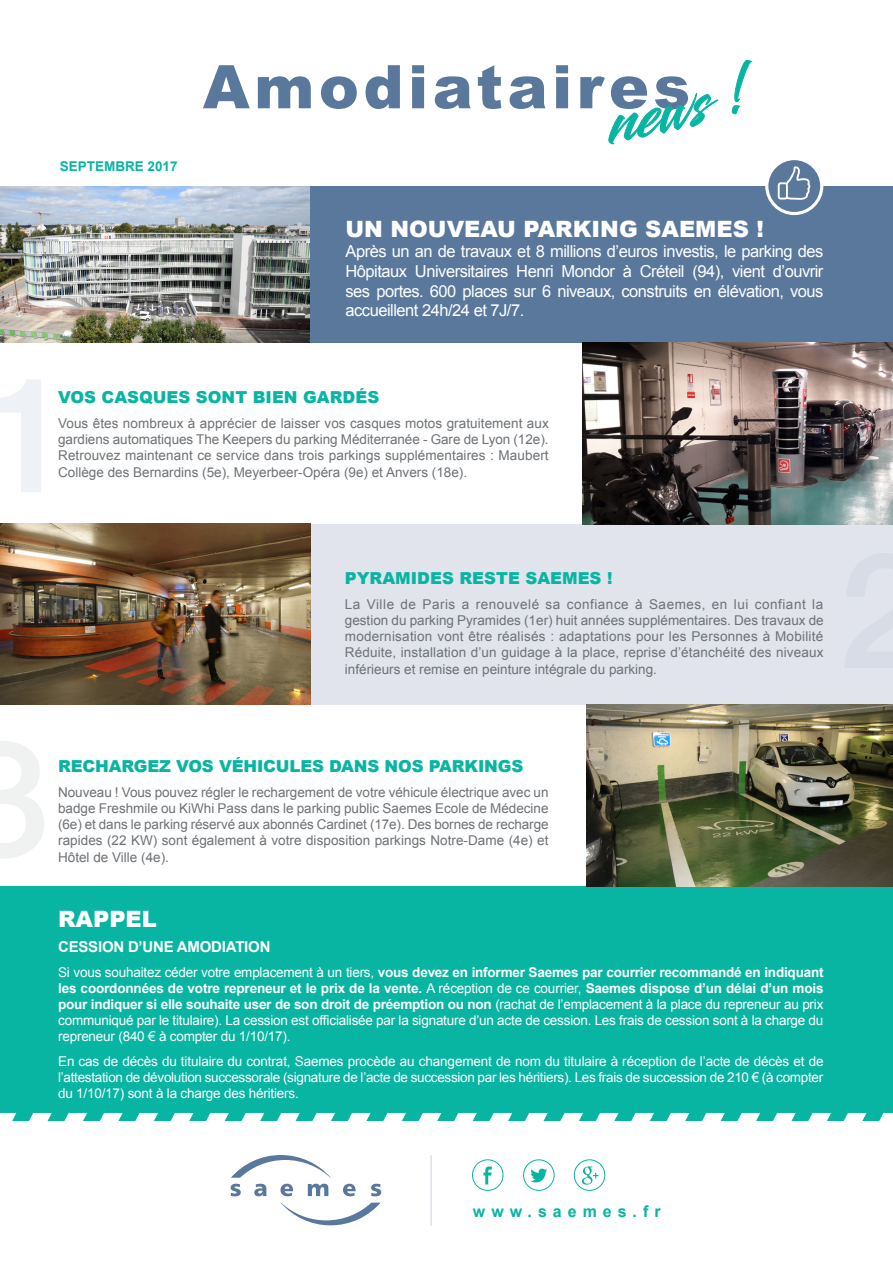
<style>
.page{position:relative;width:893px;height:1263px;background:#fff}
.page>*{position:absolute;margin:0;border:0;box-sizing:border-box;transform-origin:0 0}
.t1{font:900 60.15px "Arial";letter-spacing:.075em;color:#59789c}
.t2{font:900 22.5px "Arial";color:#fff}
.t3{font:16.5px/19.8px "Arial";letter-spacing:-.03em;color:#fff;text-align:justify}
.t4{font:900 16.5px "Arial";color:#08b5a3}
.t5{font:700 15.9px "Arial";letter-spacing:.375em;color:#08b5a3}
.t6{font:700 15px "Arial";letter-spacing:-.015em;color:#fff}
.t7{font:13.5px/16.2px "Arial";color:#6d7276;text-align:justify}
.t8{font:13.5px/16.2px "Arial";letter-spacing:-.015em;color:#fff;text-align:justify}
.t9{font:700 13.5px "Arial";color:#08b5a3}
.s1{font-weight:700}
</style>
<div class="page">
<div style="left:310px;top:524px;width:583px;height:181px;background:#e1e4ec"></div>
<div style="left:0;top:886px;width:893px;height:235px;background:#08b5a3"></div>
<svg style="left:489px;top:1113px;width:23px;height:8px"></svg>
<svg style="left:64px;top:1113px;width:23px;height:8px"></svg>
<svg style="left:560px;top:1113px;width:23px;height:8px"></svg>
<svg style="left:135px;top:1113px;width:23px;height:8px"></svg>
<svg style="left:631px;top:1113px;width:23px;height:8px"></svg>
<svg style="left:206px;top:1113px;width:23px;height:8px"></svg>
<svg style="left:702px;top:1113px;width:23px;height:8px"></svg>
<svg style="left:277px;top:1113px;width:23px;height:8px"></svg>
<svg style="left:773px;top:1113px;width:23px;height:8px"></svg>
<svg style="left:0;top:1113px;width:16px;height:8px"></svg>
<svg style="left:418px;top:1113px;width:23px;height:8px"></svg>
<svg style="left:348px;top:1113px;width:23px;height:8px"></svg>
<svg style="left:843px;top:1113px;width:23px;height:8px"></svg>
<svg style="left:29px;top:1113px;width:23px;height:8px"></svg>
<svg style="left:525px;top:1113px;width:23px;height:8px"></svg>
<svg style="left:100px;top:1113px;width:23px;height:8px"></svg>
<svg style="left:596px;top:1113px;width:23px;height:8px"></svg>
<svg style="left:170px;top:1113px;width:23px;height:8px"></svg>
<svg style="left:666px;top:1113px;width:23px;height:8px"></svg>
<svg style="left:241px;top:1113px;width:23px;height:8px"></svg>
<svg style="left:737px;top:1113px;width:23px;height:8px"></svg>
<svg style="left:312px;top:1113px;width:23px;height:8px"></svg>
<svg style="left:808px;top:1113px;width:23px;height:8px"></svg>
<svg style="left:454px;top:1113px;width:23px;height:8px"></svg>
<svg style="left:383px;top:1113px;width:23px;height:8px"></svg>
<svg style="left:879px;top:1113px;width:14px;height:8px"></svg>
<div style="left:310px;top:186px;width:583px;height:157px;background:#59789c"></div>
<img style="left:0;top:186px;width:310px;height:157px">
<svg style="left:767px;top:159px;width:55px;height:55px"></svg>
<div style="left:765px;top:157px;width:58px;height:58px;border:3px solid #fff;border-radius:50%"></div>
<svg style="left:778px;top:166px;width:32px;height:34px"></svg>
<svg style="left:281px;top:1202px;width:100px;height:23px"></svg>
<svg style="left:231px;top:1155px;width:100px;height:23px"></svg>
<svg style="left:231px;top:1184px;width:10px;height:12px"></svg>
<svg style="left:254px;top:1184px;width:13px;height:12px"></svg>
<svg style="left:281px;top:1184px;width:12px;height:12px"></svg>
<svg style="left:308px;top:1184px;width:20px;height:12px"></svg>
<svg style="left:343px;top:1184px;width:13px;height:12px"></svg>
<svg style="left:371px;top:1184px;width:10px;height:12px"></svg>
<svg style="left:483px;top:1166px;width:9px;height:18px"></svg>
<div style="left:472px;top:1159px;width:31px;height:32px;border:1px solid #08b5a3;border-radius:50%"></div>
<svg style="left:530px;top:1168px;width:17px;height:14px"></svg>
<div style="left:523px;top:1159px;width:31px;height:32px;border:1px solid #08b5a3;border-radius:50%"></div>
<svg style="left:582px;top:1166px;width:16px;height:19px"></svg>
<div style="left:574px;top:1159px;width:31px;height:32px;border:1px solid #08b5a3;border-radius:50%"></div>
<hr style="left:430px;top:1155px;width:2px;height:70px;background:#d6dae4">
<img style="left:583px;top:343px;width:310px;height:181px">
<img style="left:0;top:523px;width:310px;height:182px">
<img style="left:587px;top:705px;width:306px;height:181px">
<svg style="left:608px;top:60px;width:145px;height:85px"></svg>
<p class="t9" style="left:60px;top:157px;width:119px">SEPTEMBRE 2017</p>
<p class="t1" style="left:203px;top:43px;width:489px">Amodiataires</p>
<p class="t2" style="left:345px;top:213px;width:420px">UN NOUVEAU PARKING SAEMES !</p>
<p class="t3" style="left:345px;top:241px;width:480px">Après un an de travaux et 8 millions d’euros investis, le parking des Hôpitaux Universitaires Henri Mondor à Créteil (94), vient d’ouvrir ses portes. 600 places sur 6 niveaux, construits en élévation, vous accueillent 24h/24 et 7J/7.</p>
<p class="t4" style="left:58px;top:385px;width:323px">VOS CASQUES SONT BIEN GARDÉS</p>
<p class="t7" style="left:58px;top:415px;width:492px">Vous êtes nombreux à apprécier de laisser vos casques motos gratuitement aux gardiens automatiques The Keepers du parking Méditerranée - Gare de Lyon (12e).<br>Retrouvez maintenant ce service dans trois parkings supplémentaires : Maubert Collège des Bernardins (5e), Meyerbeer-Opéra (9e) et Anvers (18e).</p>
<p class="t4" style="left:345px;top:566px;width:269px">PYRAMIDES RESTE SAEMES !</p>
<p class="t7" style="left:345px;top:596px;width:480px">La Ville de Paris a renouvelé sa confiance à Saemes, en lui confiant la gestion du parking Pyramides (1er) huit années supplémentaires. Des travaux de modernisation vont être réalisés : adaptations pour les Personnes à Mobilité Réduite, installation d’un guidage à la place, reprise d’étanchéité des niveaux inférieurs et remise en peinture intégrale du parking.</p>
<p class="t4" style="left:58px;top:754px;width:467px">RECHARGEZ VOS VÉHICULES DANS NOS PARKINGS</p>
<p class="t7" style="left:58px;top:784px;width:492px">Nouveau ! Vous pouvez régler le rechargement de votre véhicule électrique avec un badge Freshmile ou KiWhi Pass dans le parking public Saemes Ecole de Médecine (6e) et dans le parking réservé aux abonnés Cardinet (17e). Des bornes de recharge rapides (22 KW) sont également à votre disposition parkings Notre-Dame (4e) et Hôtel de Ville (4e).</p>
<p class="t2" style="left:58px;top:903px;width:100px">RAPPEL</p>
<p class="t6" style="left:58px;top:936px;width:214px">CESSION D’UNE AMODIATION</p>
<p class="t8" style="left:58px;top:964px;width:767px">Si vous souhaitez céder votre emplacement à un tiers, <span class="s1">vous devez en informer Saemes par courrier recommandé en indiquant les coordonnées de votre repreneur et le prix de la vente.</span> A réception de ce courrier, <span class="s1">Saemes dispose d’un délai d’un mois pour indiquer si elle souhaite user de son droit de préemption ou non</span> (rachat de l’emplacement à la place du repreneur au prix communiqué par le titulaire). La cession est officialisée par la signature d’un acte de cession. Les frais de cession sont à la charge du repreneur (840 € à compter du 1/10/17).</p>
<p class="t8" style="left:58px;top:1053px;width:767px">En cas de décès du titulaire du contrat, Saemes procède au changement de nom du titulaire à réception de l’acte de décès et de l’attestation de dévolution successorale (signature de l’acte de succession par les héritiers). Les frais de succession de 210 € (à compter du 1/10/17) sont à la charge des héritiers.</p>
<p class="t5" style="left:473px;top:1201px;width:189px">www.saemes.fr</p>
</div>
